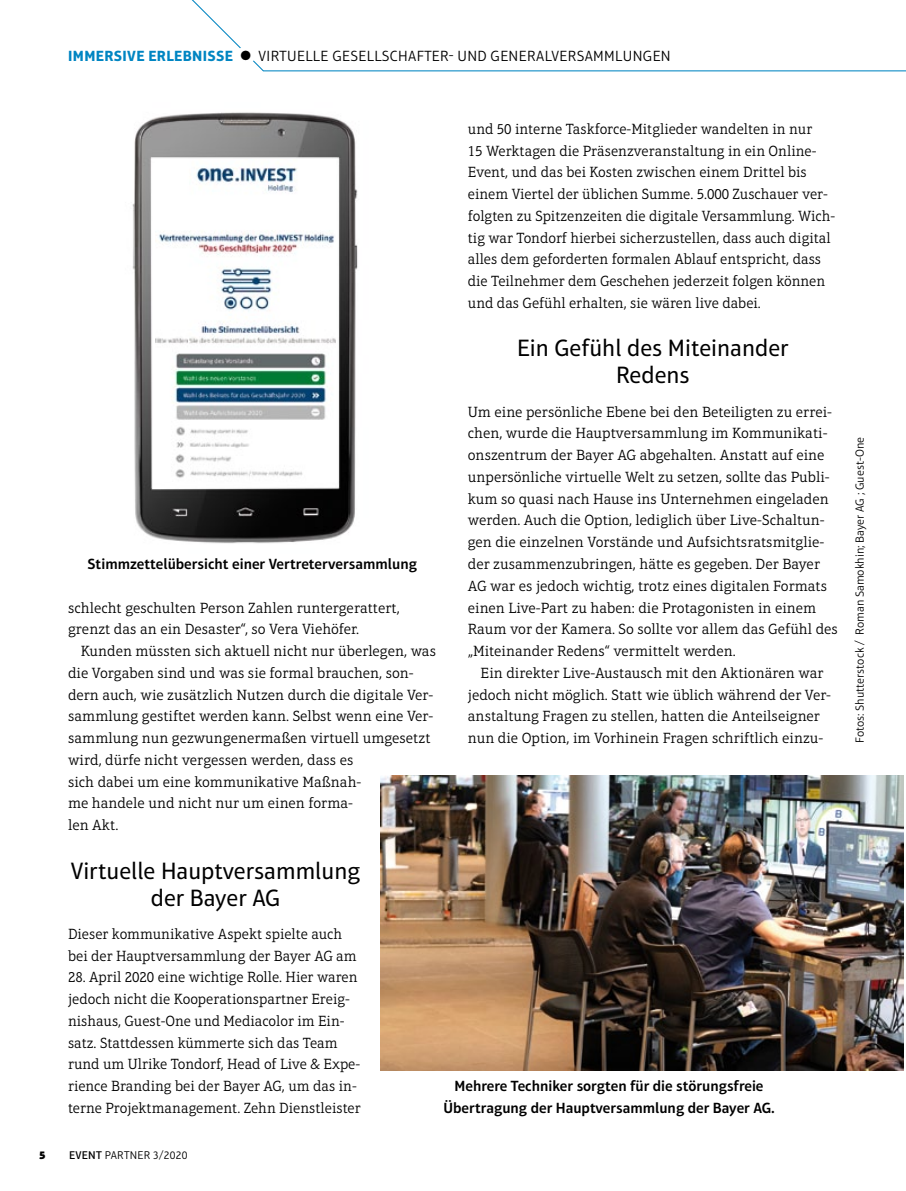
<style>
.page{position:relative;width:906px;height:1191px;background:#fff}
.page>*{position:absolute;margin:0;border:0;box-sizing:border-box;transform-origin:0 0}
._05_Zwiti{font:24px/27px "Aptifer Sans LT Pro";color:#000;text-align:center}
._04_Lauf{font:300 15px/21.8px "Aptifer Slab LT Pro";color:#000}
._04_Lauf_Einzug{font:300 15px/21.8px "Aptifer Slab LT Pro";color:#000}
._07_BU{font:600 15px/21.8px "Aptifer Sans LT Pro";color:#000;text-align:center}
.t1{font:300 15px "Aptifer Sans LT Pro";letter-spacing:.025em;color:#000}
._00_Credit{font:300 12px "Aptifer Sans LT Pro";color:#000}
.t2{font:300 11.4px "Aptifer Sans LT Pro";letter-spacing:.025em;color:#000}
.t3{font:900 11.4px "Aptifer Sans LT Pro";color:#000}
.s1{font-weight:700;color:#0085c2}
.s2{font-family:"Aptifer Slab LT Pro";font-weight:900;font-size:18px}
.s3{font-weight:500}
</style>
<div class="page">
<svg style="left:192px;top:0;width:714px;height:72px"></svg>
<div style="left:236px;top:46px;width:19px;height:19px;border:9px solid #fff;border-radius:50%"></div>
<img style="left:132px;top:112px;width:226px;height:432px">
<img style="left:380px;top:776px;width:524px;height:294px">
<img style="left:155px;top:160px;width:181px;height:322px">
<p class="t1" style="left:68px;top:48px;width:604px"><span class="s1">IMMERSIVE ERLEBNISSE</span> <span class="s2">●</span> VIRTUELLE GESELLSCHAFTER- UND GENERALVERSAMMLUNGEN</p>
<p class="_07_BU" style="left:88px;top:553px;width:331px">Stimmzettelübersicht einer Vertreterversammlung</p>
<p class="_04_Lauf_Einzug" style="left:68px;top:596px;width:333px">schlecht geschulten Person Zahlen runtergerattert, grenzt das an ein Desaster“, so Vera Viehöfer.</p>
<p class="_04_Lauf_Einzug" style="left:68px;top:640px;width:369px;text-indent:13px">Kunden müssten sich aktuell nicht nur überlegen, was die Vorgaben sind und was sie formal brauchen, son&shy;dern auch, wie zusätzlich Nutzen durch die digitale Ver&shy;sammlung gestiftet werden kann. Selbst wenn eine Ver&shy;sammlung nun gezwungenermaßen virtuell umgesetzt wird, dürfe nicht vergessen werden, dass es<br>sich dabei um eine kommunikative Maßnah-<br>me handele und nicht nur um einen forma-<br>len Akt.</p>
<p class="_05_Zwiti" style="left:71px;top:857px;width:291px">Virtuelle Hauptversammlung der Bayer AG</p>
<p class="_04_Lauf" style="left:68px;top:923px;width:290px">Dieser kommunikative Aspekt spielte auch bei der Hauptversammlung der Bayer AG am</p>
<p class="_04_Lauf" style="left:68px;top:966px;width:294px">28. April 2020 eine wichtige Rolle. Hier waren jedoch nicht die Kooperationspartner Ereig&shy;nishaus, Guest-One und Mediacolor im Ein&shy;satz. Stattdessen kümmerte sich das Team rund um Ulrike Tondorf, Head of Live &amp; Expe&shy;rience Branding bei der Bayer AG, um das in&shy;terne Projektmanagement. Zehn Dienstleister</p>
<p class="_04_Lauf" style="left:468px;top:118px;width:369px">und 50 interne Taskforce-Mitglieder wandelten in nur<br>15 Werktagen die Präsenzveranstaltung in ein Online-Event, und das bei Kosten zwischen einem Drittel bis einem Viertel der üblichen Summe. 5.000 Zuschauer ver&shy;folgten zu Spitzenzeiten die digitale Versammlung. Wich&shy;tig war Tondorf hierbei sicherzustellen, dass auch digital alles dem geforderten formalen Ablauf entspricht, dass die Teilnehmer dem Geschehen jederzeit folgen können und das Gefühl erhalten, sie wären live dabei.</p>
<p class="_05_Zwiti" style="left:517px;top:335px;width:273px">Ein Gefühl des Miteinander<br>Redens</p>
<p class="_04_Lauf" style="left:468px;top:401px;width:371px">Um eine persönliche Ebene bei den Beteiligten zu errei&shy;chen, wurde die Hauptversammlung im Kommunikati&shy;onszentrum der Bayer AG abgehalten. Anstatt auf eine unpersönliche virtuelle Welt zu setzen, sollte das Publi&shy;kum so quasi nach Hause ins Unternehmen eingeladen werden. Auch die Option, lediglich über Live-Schaltun&shy;gen die einzelnen Vorstände und Aufsichtsratsmitglie&shy;der zusammenzubringen, hätte es gegeben. Der Bayer AG war es jedoch wichtig, trotz eines digitalen Formats einen Live-Part zu haben: die Protagonisten in einem Raum vor der Kamera. So sollte vor allem das Gefühl des „Miteinander Redens“ vermittelt werden.</p>
<p class="_04_Lauf_Einzug" style="left:468px;top:662px;width:365px;text-indent:13px">Ein direkter Live-Austausch mit den Aktionären war jedoch nicht möglich. Statt wie üblich während der Ver&shy;anstaltung Fragen zu stellen, hatten die Anteilseigner nun die Option, im Vorhinein Fragen schriftlich einzu-</p>
<p class="_07_BU" style="left:443px;top:1075px;width:333px">Mehrere Techniker sorgten für die störungsfreie<br>Übertragung der Hauptversammlung der Bayer AG.</p>
<p class="t3" style="left:39px;top:1148px;width:8px">5</p>
<p class="t2" style="left:69px;top:1148px;width:120px"><span class="s3">EVENT</span> PARTNER 3/2020</p>
<p class="_00_Credit" style="left:853px;top:743px;width:307px;rotate:-90deg">Fotos: Shutterstock / Roman Samokhin; Bayer AG ; Guest-One</p>
</div>
